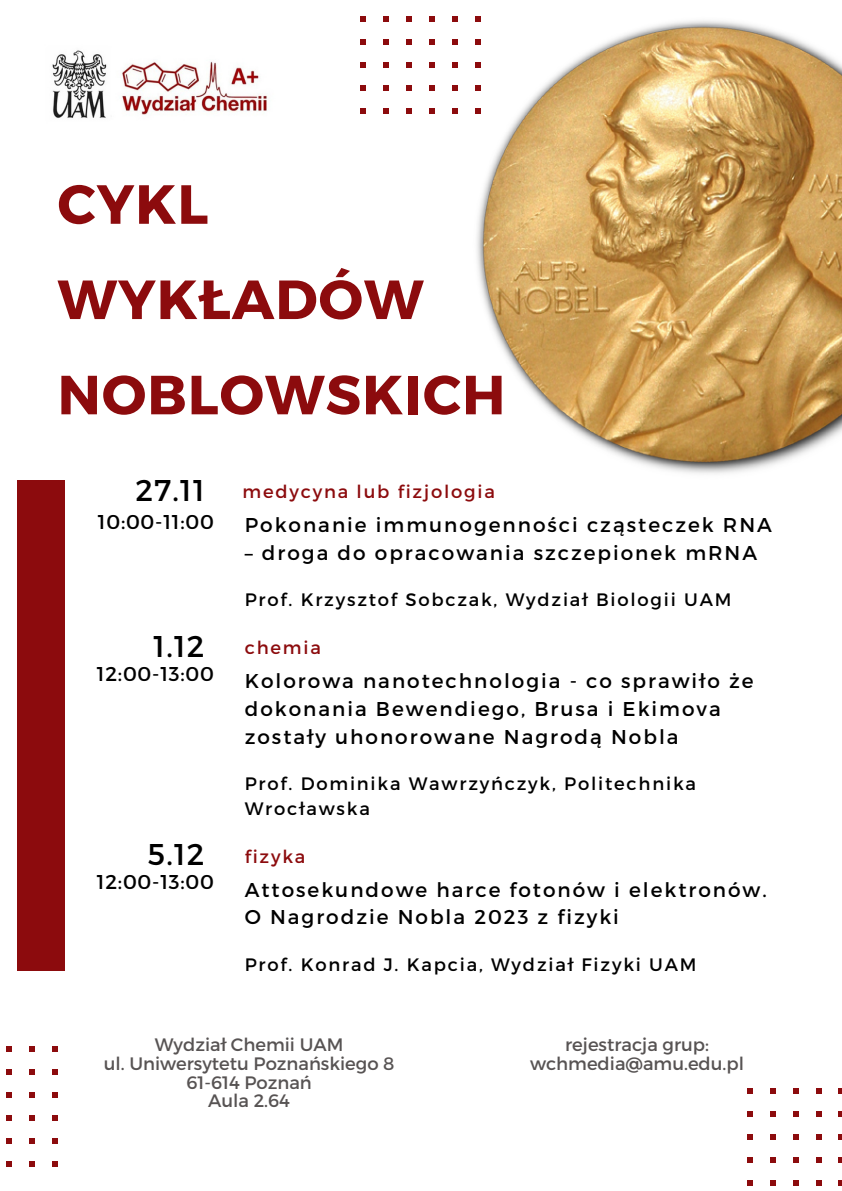
<style>
.page{position:relative;width:842px;height:1191px;background:#fff}
.page>*{position:absolute;margin:0;border:0;box-sizing:border-box;transform-origin:0 0}
.t1{font:700 55px "Montserrat";letter-spacing:.02em;color:#8c0b0d}
.t2{font:30px "Montserrat";letter-spacing:.04em;color:#000}
.t3{font:20px/27.7px "Montserrat";letter-spacing:.1em;color:#000}
.t4{font:18px/24.7px "Montserrat";letter-spacing:.1em;color:#000}
.t5{font:18px "Montserrat";color:#575353}
.t6{font:18px "Montserrat";letter-spacing:.1em;color:#8c0b0d}
</style>
<div class="page">
<svg style="left:361px;top:16px;width:5px;height:5px"></svg>
<svg style="left:361px;top:39px;width:5px;height:5px"></svg>
<svg style="left:361px;top:62px;width:5px;height:5px"></svg>
<svg style="left:361px;top:85px;width:5px;height:5px"></svg>
<svg style="left:361px;top:108px;width:5px;height:5px"></svg>
<svg style="left:384px;top:16px;width:5px;height:5px"></svg>
<svg style="left:384px;top:39px;width:5px;height:5px"></svg>
<svg style="left:384px;top:62px;width:5px;height:5px"></svg>
<svg style="left:384px;top:85px;width:5px;height:5px"></svg>
<svg style="left:384px;top:108px;width:5px;height:5px"></svg>
<svg style="left:407px;top:16px;width:5px;height:5px"></svg>
<svg style="left:407px;top:39px;width:5px;height:5px"></svg>
<svg style="left:407px;top:62px;width:5px;height:5px"></svg>
<svg style="left:407px;top:85px;width:5px;height:5px"></svg>
<svg style="left:407px;top:108px;width:5px;height:5px"></svg>
<svg style="left:430px;top:16px;width:5px;height:5px"></svg>
<svg style="left:430px;top:39px;width:5px;height:5px"></svg>
<svg style="left:430px;top:62px;width:5px;height:5px"></svg>
<svg style="left:430px;top:85px;width:5px;height:5px"></svg>
<svg style="left:430px;top:108px;width:5px;height:5px"></svg>
<svg style="left:453px;top:16px;width:5px;height:5px"></svg>
<svg style="left:453px;top:39px;width:5px;height:5px"></svg>
<svg style="left:453px;top:62px;width:5px;height:5px"></svg>
<svg style="left:453px;top:85px;width:5px;height:5px"></svg>
<svg style="left:453px;top:108px;width:5px;height:5px"></svg>
<div style="left:17px;top:480px;width:48px;height:490px;background:#8c0b0d"></div>
<img style="left:52px;top:50px;width:215px;height:68px">
<img style="left:475px;top:17px;width:367px;height:457px">
<svg style="left:747px;top:1180px;width:5px;height:5px"></svg>
<svg style="left:770px;top:1180px;width:5px;height:5px"></svg>
<svg style="left:793px;top:1180px;width:5px;height:5px"></svg>
<svg style="left:816px;top:1180px;width:5px;height:5px"></svg>
<svg style="left:839px;top:1180px;width:3px;height:5px"></svg>
<svg style="left:747px;top:1157px;width:5px;height:5px"></svg>
<svg style="left:770px;top:1157px;width:5px;height:5px"></svg>
<svg style="left:793px;top:1157px;width:5px;height:5px"></svg>
<svg style="left:816px;top:1157px;width:5px;height:5px"></svg>
<svg style="left:839px;top:1157px;width:3px;height:5px"></svg>
<svg style="left:747px;top:1134px;width:5px;height:5px"></svg>
<svg style="left:770px;top:1134px;width:5px;height:5px"></svg>
<svg style="left:793px;top:1134px;width:5px;height:5px"></svg>
<svg style="left:816px;top:1134px;width:5px;height:5px"></svg>
<svg style="left:839px;top:1134px;width:3px;height:5px"></svg>
<svg style="left:747px;top:1111px;width:5px;height:5px"></svg>
<svg style="left:770px;top:1111px;width:5px;height:5px"></svg>
<svg style="left:793px;top:1111px;width:5px;height:5px"></svg>
<svg style="left:816px;top:1111px;width:5px;height:5px"></svg>
<svg style="left:839px;top:1111px;width:3px;height:5px"></svg>
<svg style="left:747px;top:1088px;width:5px;height:5px"></svg>
<svg style="left:770px;top:1088px;width:5px;height:5px"></svg>
<svg style="left:793px;top:1088px;width:5px;height:5px"></svg>
<svg style="left:816px;top:1088px;width:5px;height:5px"></svg>
<svg style="left:839px;top:1088px;width:3px;height:5px"></svg>
<svg style="left:52px;top:1046px;width:6px;height:5px"></svg>
<svg style="left:29px;top:1046px;width:6px;height:5px"></svg>
<svg style="left:6px;top:1046px;width:6px;height:5px"></svg>
<svg style="left:52px;top:1069px;width:6px;height:5px"></svg>
<svg style="left:29px;top:1069px;width:6px;height:5px"></svg>
<svg style="left:6px;top:1069px;width:6px;height:5px"></svg>
<svg style="left:52px;top:1092px;width:6px;height:5px"></svg>
<svg style="left:29px;top:1092px;width:6px;height:5px"></svg>
<svg style="left:6px;top:1092px;width:6px;height:5px"></svg>
<svg style="left:52px;top:1115px;width:6px;height:5px"></svg>
<svg style="left:29px;top:1115px;width:6px;height:5px"></svg>
<svg style="left:6px;top:1115px;width:6px;height:5px"></svg>
<svg style="left:52px;top:1138px;width:6px;height:5px"></svg>
<svg style="left:29px;top:1138px;width:6px;height:5px"></svg>
<svg style="left:6px;top:1138px;width:6px;height:5px"></svg>
<svg style="left:52px;top:1161px;width:6px;height:5px"></svg>
<svg style="left:29px;top:1161px;width:6px;height:5px"></svg>
<svg style="left:6px;top:1161px;width:6px;height:5px"></svg>
<p class="t1" style="left:58px;top:168px;width:152px">CYKL</p>
<p class="t1" style="left:58px;top:264px;width:367px">WYKŁADÓW</p>
<p class="t1" style="left:58px;top:359px;width:449px">NOBLOWSKICH</p>
<p class="t2" style="left:135px;top:471px;width:71px">27.11</p>
<p class="t3" style="left:98px;top:507px;width:118px">10:00-11:00</p>
<p class="t2" style="left:154px;top:626px;width:52px">1.12</p>
<p class="t3" style="left:97px;top:659px;width:119px">12:00-13:00</p>
<p class="t2" style="left:148px;top:835px;width:58px">5.12</p>
<p class="t3" style="left:97px;top:867px;width:119px">12:00-13:00</p>
<p class="t6" style="left:243px;top:479px;width:254px">medycyna lub fizjologia</p>
<p class="t3" style="left:245px;top:510px;width:529px">Pokonanie immunogenności cząsteczek RNA</p>
<p class="t3" style="left:245px;top:538px;width:514px">– droga do opracowania szczepionek mRNA</p>
<p class="t4" style="left:245px;top:586px;width:488px">Prof. Krzysztof Sobczak, Wydział Biologii UAM</p>
<p class="t6" style="left:245px;top:636px;width:78px">chemia</p>
<p class="t3" style="left:245px;top:666px;width:510px">Kolorowa nanotechnologia - co sprawiło że dokonania Bewendiego, Brusa i Ekimova zostały uhonorowane Nagrodą Nobla</p>
<p class="t4" style="left:245px;top:770px;width:453px">Prof. Dominika Wawrzyńczyk, Politechnika<br>Wrocławska</p>
<p class="t6" style="left:245px;top:844px;width:62px">fizyka</p>
<p class="t3" style="left:245px;top:874px;width:524px">Attosekundowe harce fotonów i elektronów.<br>O Nagrodzie Nobla 2023 z fizyki</p>
<p class="t4" style="left:245px;top:950px;width:453px">Prof. Konrad J. Kapcia, Wydział Fizyki UAM</p>
<p class="t5" style="left:155px;top:1032px;width:190px">Wydział Chemii UAM</p>
<p class="t5" style="left:104px;top:1051px;width:292px">ul. Uniwersytetu Poznańskiego 8</p>
<p class="t5" style="left:186px;top:1070px;width:127px">61-614 Poznań</p>
<p class="t5" style="left:208px;top:1089px;width:83px">Aula 2.64</p>
<p class="t5" style="left:565px;top:1032px;width:145px">rejestracja grup:</p>
<p class="t5" style="left:530px;top:1051px;width:216px">wchmedia@amu.edu.pl</p>
</div>
